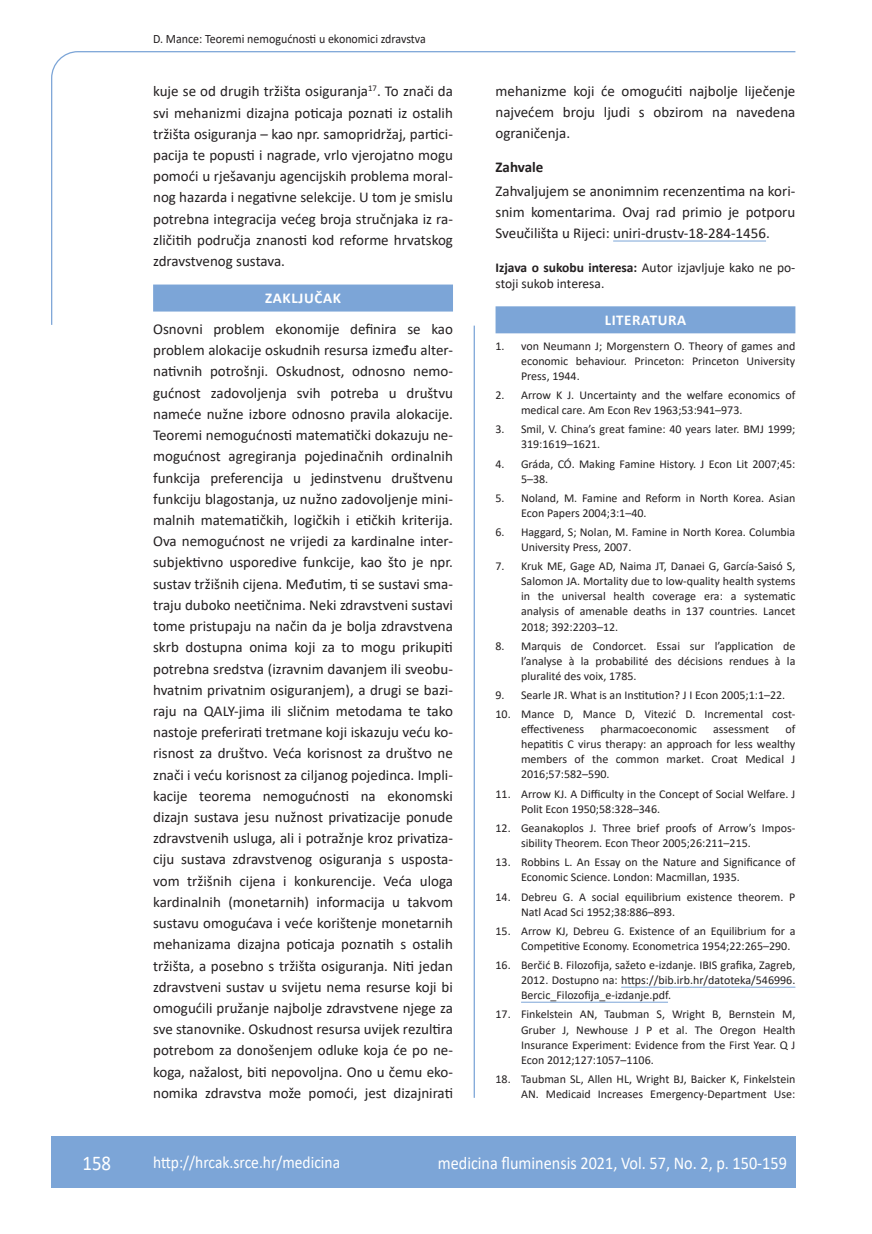
<style>
.page{position:relative;width:872px;height:1234px;background:#fff}
.page>*{position:absolute;margin:0;border:0;box-sizing:border-box;transform-origin:0 0}
.t1{font:21px "Calibri";color:#fff;scale:.9 1}
.t2{font:18px "Calibri";color:#fff;scale:.9 1}
.t3{font:17.25px "Calibri";color:#fff;scale:.9 1}
.osnovni_tekst{font:15px/21.1px "Calibri";color:#231f20;text-align:justify}
.naslov_ruler{font:700 15px "Calibri";letter-spacing:.04em;color:#fff}
.podnaslov{font:700 15px "Calibri";color:#231f20}
.izjava{font:13.5px/16.5px "Calibri";color:#231f20}
.glava{font:12.75px "Calibri";color:#231f20;scale:.94 1}
.literatura{font:12px/15px "Calibri";color:#231f20}
.s1{font-weight:700}
</style>
<div class="page">
<svg style="left:51px;top:51px;width:745px;height:275px"></svg>
<hr style="left:473px;top:325px;width:2px;height:772px;background:#7ca5d7">
<div style="left:51px;top:1135px;width:744px;height:51px;background:#7ca5d7"></div>
<div style="left:153px;top:284px;width:300px;height:27px;background:#7ca5d7"></div>
<hr style="left:613px;top:240px;width:153px;height:1px;background:#7ca5d7">
<div style="left:495px;top:306px;width:300px;height:27px;background:#7ca5d7"></div>
<hr style="left:621px;top:986px;width:174px;height:1px;background:#7ca5d7">
<hr style="left:521px;top:1001px;width:147px;height:1px;background:#7ca5d7">
<p class="glava" style="left:153px;top:29px;width:292px">D. Mance: Teoremi nemogućnosti u ekonomici zdravstva</p>
<p class="osnovni_tekst" style="left:153px;top:80px;width:301px">kuje se od drugih tržišta osiguranja<sup>17</sup>. To znači da svi mehanizmi dizajna poticaja poznati iz ostalih tržišta osiguranja – kao npr. samopridržaj, partici&shy;pacija te popusti i nagrade, vrlo vjerojatno mogu pomoći u rješavanju agencijskih problema moral&shy;nog hazarda i negativne selekcije. U tom je smislu potrebna integracija većeg broja stručnjaka iz ra&shy;zličitih područja znanosti kod reforme hrvatskog zdravstvenog sustava.</p>
<p class="naslov_ruler" style="left:265px;top:288px;width:77px">ZAKLJUČAK</p>
<p class="osnovni_tekst" style="left:153px;top:318px;width:301px">Osnovni problem ekonomije definira se kao problem alokacije oskudnih resursa između alter&shy;nativnih potrošnji. Oskudnost, odnosno nemo&shy;gućnost zadovoljenja svih potreba u društvu nameće nužne izbore odnosno pravila alokacije.<br>Teoremi nemogućnosti matematički dokazuju ne&shy;mogućnost agregiranja pojedinačnih ordinalnih funkcija preferencija u jedinstvenu društvenu funkciju blagostanja, uz nužno zadovoljenje mini&shy;malnih matematičkih, logičkih i etičkih kriterija.<br>Ova nemogućnost ne vrijedi za kardinalne inter&shy;subjektivno usporedive funkcije, kao što je npr. sustav tržišnih cijena. Međutim, ti se sustavi sma&shy;traju duboko neetičnima. Neki zdravstveni sustavi tome pristupaju na način da je bolja zdravstvena skrb dostupna onima koji za to mogu prikupiti potrebna sredstva (izravnim davanjem ili sveobu&shy;hvatnim privatnim osiguranjem), a drugi se bazi&shy;raju na QALY-jima ili sličnim metodama te tako nastoje preferirati tretmane koji iskazuju veću ko&shy;risnost za društvo. Veća korisnost za društvo ne znači i veću korisnost za ciljanog pojedinca. Impli&shy;kacije teorema nemogućnosti na ekonomski dizajn sustava jesu nužnost privatizacije ponude zdravstvenih usluga, ali i potražnje kroz privatiza&shy;ciju sustava zdravstvenog osiguranja s usposta&shy;vom tržišnih cijena i konkurencije. Veća uloga kardinalnih (monetarnih) informacija u takvom sustavu omogućava i veće korištenje monetarnih mehanizama dizajna poticaja poznatih s ostalih tržišta, a posebno s tržišta osiguranja. Niti jedan zdravstveni sustav u svijetu nema resurse koji bi omogućili pružanje najbolje zdravstvene njege za sve stanovnike. Oskudnost resursa uvijek rezultira potrebom za donošenjem odluke koja će po ne&shy;koga, nažalost, biti nepovoljna. Ono u čemu eko&shy;nomika zdravstva može pomoći, jest dizajnirati</p>
<p class="osnovni_tekst" style="left:495px;top:80px;width:301px">mehanizme koji će omogućiti najbolje liječenje najvećem broju ljudi s obzirom na navedena ograničenja.</p>
<p class="podnaslov" style="left:495px;top:156px;width:49px">Zahvale</p>
<p class="osnovni_tekst" style="left:495px;top:180px;width:301px">Zahvaljujem se anonimnim recenzentima na kori&shy;snim komentarima. Ovaj rad primio je potporu Sveučilišta u Rijeci: uniri-drustv-18-284-1456.</p>
<p class="izjava" style="left:495px;top:258px;width:301px"><span class="s1">Izjava o sukobu interesa:</span> Autor izjavljuje kako ne po&shy;stoji sukob interesa.</p>
<p class="naslov_ruler" style="left:604px;top:309px;width:83px">LITERATURA</p>
<p class="literatura" style="left:521px;top:338px;width:276px;text-align:justify;text-indent:-26px">1. von Neumann J; Morgenstern O. Theory of games and economic behaviour. Princeton: Princeton University Press, 1944.</p>
<p class="literatura" style="left:521px;top:387px;width:276px;text-indent:-26px">2. Arrow K J. Uncertainty and the welfare economics of medical care. Am Econ Rev 1963;53:941–973.</p>
<p class="literatura" style="left:521px;top:421px;width:276px;text-indent:-26px">3. Smil, V. China’s great famine: 40 years later. BMJ 1999;<br>319:1619–1621.</p>
<p class="literatura" style="left:521px;top:455px;width:276px;text-indent:-26px">4. Gráda, CÓ. Making Famine History. J Econ Lit 2007;45:<br>5–38.</p>
<p class="literatura" style="left:521px;top:490px;width:276px;text-indent:-26px">5. Noland, M. Famine and Reform in North Korea. Asian<br>Econ Papers 2004;3:1–40.</p>
<p class="literatura" style="left:521px;top:524px;width:276px;text-indent:-26px">6. Haggard, S; Nolan, M. Famine in North Korea. Columbia<br>University Press, 2007.</p>
<p class="literatura" style="left:521px;top:558px;width:276px;text-align:justify;text-indent:-26px">7. Kruk ME, Gage AD, Naima JT, Danaei G, García-Saisó S, Salomon JA. Mortality due to low-quality health systems in the universal health coverage era: a systematic analysis of amenable deaths in 137 countries. Lancet 2018; 392:2203–12.</p>
<p class="literatura" style="left:521px;top:638px;width:276px;text-align:justify;text-indent:-26px">8. Marquis de Condorcet. Essai sur l’application de l’analyse à la probabilité des décisions rendues à la pluralité des voix, 1785.</p>
<p class="literatura" style="left:495px;top:687px;width:291px">9. Searle JR. What is an Institution? J I Econ 2005;1:1–22.</p>
<p class="literatura" style="left:521px;top:706px;width:276px;text-indent:-26px">10. Mance D, Mance D, Vitezić D. Incremental cost&shy;effectiveness</p>
<p class="literatura" style="left:521px;top:721px;width:276px;text-align:justify;text-indent:264px">of hepatitis C virus therapy: an approach for less wealthy members of the common market. Croat Medical J 2016;57:582–590.</p>
<p class="literatura" style="left:521px;top:785px;width:276px;text-indent:-26px">11. Arrow KJ. A Difficulty in the Concept of Social Welfare. J<br>Polit Econ 1950;58:328–346.</p>
<p class="literatura" style="left:521px;top:820px;width:275px;text-indent:-26px">12. Geanakoplos J. Three brief proofs of Arrow’s Impos&shy;sibility Theorem. Econ Theor 2005;26:211–215.</p>
<p class="literatura" style="left:521px;top:854px;width:276px;text-indent:-26px">13. Robbins L. An Essay on the Nature and Significance of<br>Economic Science. London: Macmillan, 1935.</p>
<p class="literatura" style="left:521px;top:888px;width:276px;text-indent:-26px">14. Debreu G. A social equilibrium existence theorem. P<br>Natl Acad Sci 1952;38:886–893.</p>
<p class="literatura" style="left:521px;top:922px;width:276px;text-indent:-26px">15. Arrow KJ, Debreu G. Existence of an Equilibrium for a<br>Competitive Economy. Econometrica 1954;22:265–290.</p>
<p class="literatura" style="left:521px;top:957px;width:276px;text-align:justify;text-indent:-26px">16. Berčić B. Filozofija, sažeto e-izdanje. IBIS grafika, Zagreb, 2012. Dostupno na: https://bib.irb.hr/datoteka/546996.<br>Bercic_Filozofija_e-izdanje.pdf.</p>
<p class="literatura" style="left:521px;top:1006px;width:276px;text-align:justify;text-indent:-26px">17. Finkelstein AN, Taubman S, Wright B, Bernstein M, Gruber J, Newhouse J P et al. The Oregon Health Insurance Experiment: Evidence from the First Year. Q J Econ 2012;127:1057–1106.</p>
<p class="literatura" style="left:495px;top:1070px;width:301px;text-align:right">18. Taubman SL, Allen HL, Wright BJ, Baicker K, Finkelstein<br>AN. Medicaid Increases Emergency-Department Use:</p>
<p class="literatura" style="left:600px;top:721px;width:98px">pharmacoeconomic</p>
<p class="literatura" style="left:713px;top:721px;width:58px">assessment</p>
<p class="t1" style="left:82px;top:1147px;width:33px">158</p>
<p class="t3" style="left:153px;top:1149px;width:209px">http://hrcak.srce.hr/medicina</p>
<p class="t2" style="left:438px;top:1149px;width:389px">medicina fluminensis 2021, Vol. 57, No. 2, p. 150-159</p>
</div>
